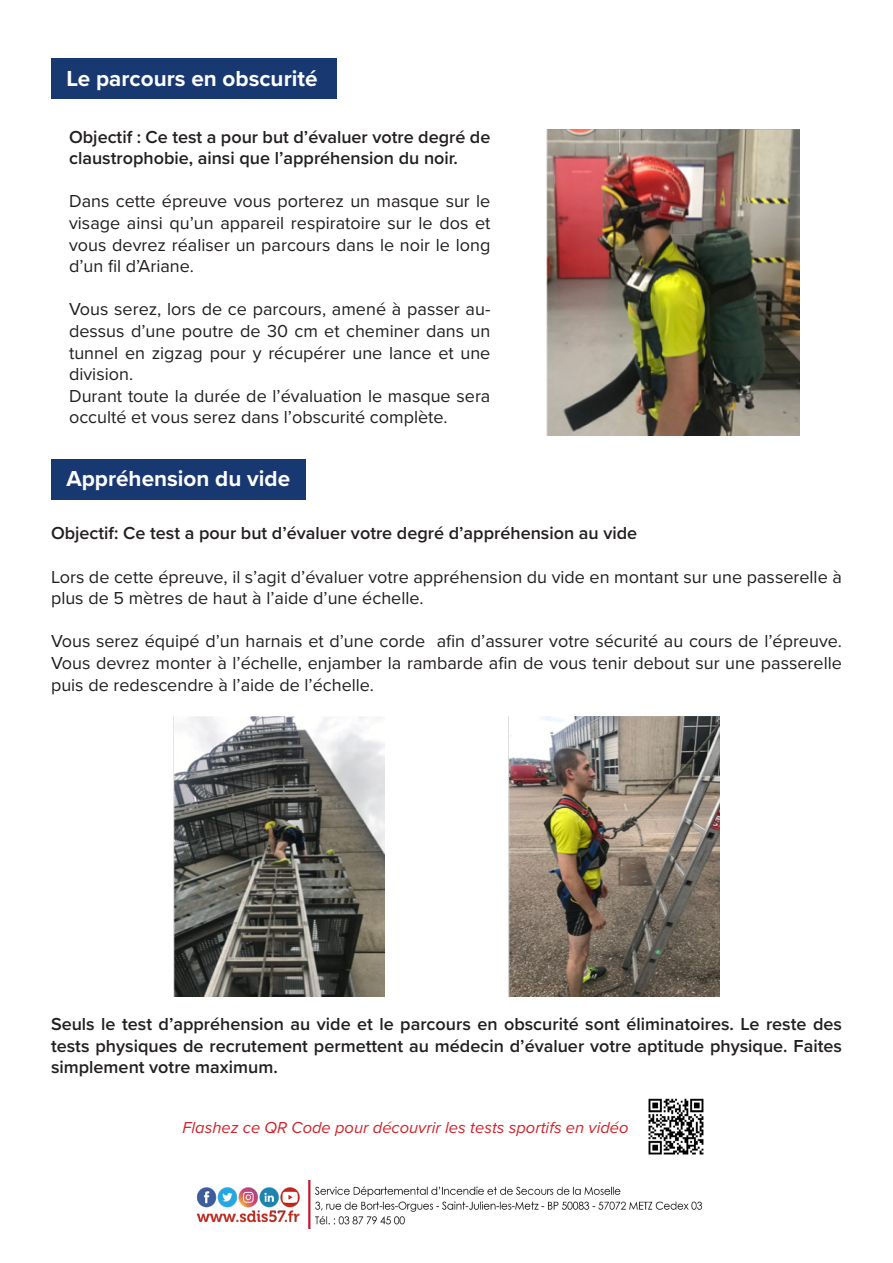
<style>
.page{position:relative;width:893px;height:1263px;background:#fff}
.page>*{position:absolute;margin:0;border:0;box-sizing:border-box;transform-origin:0 0}
.t1{font:700 22.5px "Proxima Nova";color:#fff}
.t2{font:18px/21.6px "Proxima Nova";color:#231f20;text-align:justify}
.t3{font:600 18px/21.6px "Proxima Nova";color:#231f20}
.t4{font:italic 16.5px "Proxima Nova";color:#d1232a}
</style>
<div class="page">
<div style="left:51px;top:58px;width:286px;height:41px;background:#183872"></div>
<img style="left:546px;top:129px;width:254px;height:306px">
<div style="left:51px;top:459px;width:254px;height:40px;background:#183872"></div>
<img style="left:174px;top:716px;width:211px;height:280px">
<img style="left:508px;top:716px;width:211px;height:280px">
<img style="left:648px;top:1098px;width:56px;height:57px">
<img style="left:196px;top:1180px;width:507px;height:48px">
<p class="t1" style="left:66px;top:62px;width:253px">Le parcours en obscurité</p>
<p class="t3" style="left:69px;top:125px;width:423px">Objectif : Ce test a pour but d’évaluer votre degré de claustrophobie, ainsi que l’appréhension du noir.</p>
<p class="t2" style="left:69px;top:190px;width:423px">Dans cette épreuve vous porterez un masque sur le visage ainsi qu’un appareil respiratoire sur le dos et vous devrez réaliser un parcours dans le noir le long d’un fil d’Ariane.</p>
<p class="t2" style="left:69px;top:298px;width:423px">Vous serez, lors de ce parcours, amené à passer au&shy;dessus d’une poutre de 30 cm et cheminer dans un tunnel en zigzag pour y récupérer une lance et une division.</p>
<p class="t2" style="left:69px;top:384px;width:423px">Durant toute la durée de l’évaluation le masque sera occulté et vous serez dans l’obscurité complète.</p>
<p class="t1" style="left:66px;top:462px;width:225px">Appréhension du vide</p>
<p class="t3" style="left:51px;top:522px;width:588px">Objectif: Ce test a pour but d’évaluer votre degré d’appréhension au vide</p>
<p class="t2" style="left:51px;top:565px;width:792px">Lors de cette épreuve, il s’agit d’évaluer votre appréhension du vide en montant sur une passerelle à plus de 5 mètres de haut à l’aide d’une échelle.</p>
<p class="t2" style="left:51px;top:630px;width:792px">Vous serez équipé d’un harnais et d’une corde afin d’assurer votre sécurité au cours de l’épreuve.<br>Vous devrez monter à l’échelle, enjamber la rambarde afin de vous tenir debout sur une passerelle puis de redescendre à l’aide de l’échelle.</p>
<p class="t3" style="left:51px;top:1013px;width:792px;text-align:justify">Seuls le test d’appréhension au vide et le parcours en obscurité sont éliminatoires. Le reste des tests physiques de recrutement permettent au médecin d’évaluer votre aptitude physique. Faites simplement votre maximum.</p>
<p class="t4" style="left:183px;top:1116px;width:448px">Flashez ce QR Code pour découvrir les tests sportifs en vidéo</p>
</div>
